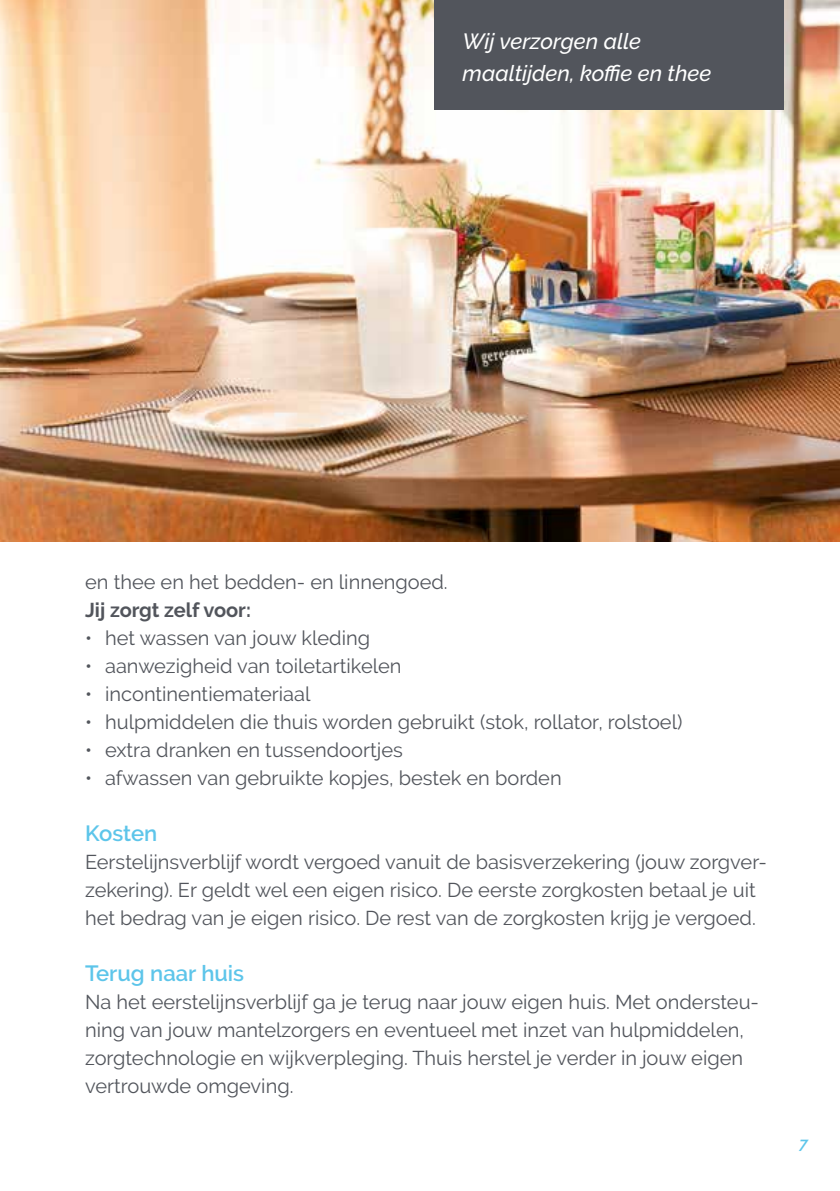
<style>
.page{position:relative;width:840px;height:1191px;background:#fff}
.page>*{position:absolute;margin:0;border:0;box-sizing:border-box;transform-origin:0 0}
.t1{font:italic 500 22px/32px "Raleway";color:#fff}
.t2{font:600 22px "Raleway";color:#5dc5ea}
.t3{font:20px/28px "Raleway";color:#52555c}
.t4{font:700 20px "Raleway";color:#52555c}
.t5{font:italic 600 16px "Raleway";color:#5dc5ea}
</style>
<div class="page">
<img style="left:0;top:0;width:839px;height:541px">
<div style="left:434px;top:0;width:348px;height:109px;background:#52555c"></div>
<p class="t1" style="left:462px;top:25px;width:250px">Wij verzorgen alle maaltijden, koffie en thee</p>
<p class="t3" style="left:85px;top:568px;width:364px">en thee en het bedden- en linnengoed.</p>
<p class="t4" style="left:85px;top:598px;width:167px">Jij zorgt zelf voor:</p>
<p class="t3" style="left:85px;top:624px;width:286px">• het wassen van jouw kleding</p>
<p class="t3" style="left:85px;top:652px;width:318px">• aanwezigheid van toiletartikelen</p>
<p class="t3" style="left:85px;top:680px;width:227px">• incontinentiemateriaal</p>
<p class="t3" style="left:85px;top:708px;width:598px">• hulpmiddelen die thuis worden gebruikt (stok, rollator, rolstoel)</p>
<p class="t3" style="left:85px;top:736px;width:319px">• extra dranken en tussendoortjes</p>
<p class="t3" style="left:85px;top:764px;width:478px">• afwassen van gebruikte kopjes, bestek en borden</p>
<p class="t2" style="left:85px;top:820px;width:74px">Kosten</p>
<p class="t3" style="left:85px;top:848px;width:683px">Eerstelijnsverblijf wordt vergoed vanuit de basisverzekering (jouw zorgver&shy;zekering). Er geldt wel een eigen risico. De eerste zorgkosten betaal je uit het bedrag van je eigen risico. De rest van de zorgkosten krijg je vergoed.</p>
<p class="t2" style="left:85px;top:960px;width:160px">Terug naar huis</p>
<p class="t3" style="left:85px;top:988px;width:675px">Na het eerstelijnsverblijf ga je terug naar jouw eigen huis. Met ondersteu&shy;ning van jouw mantelzorgers en eventueel met inzet van hulpmiddelen, zorgtechnologie en wijkverpleging. Thuis herstel je verder in jouw eigen vertrouwde omgeving.</p>
<p class="t5" style="left:799px;top:1134px;width:10px">7</p>
</div>
